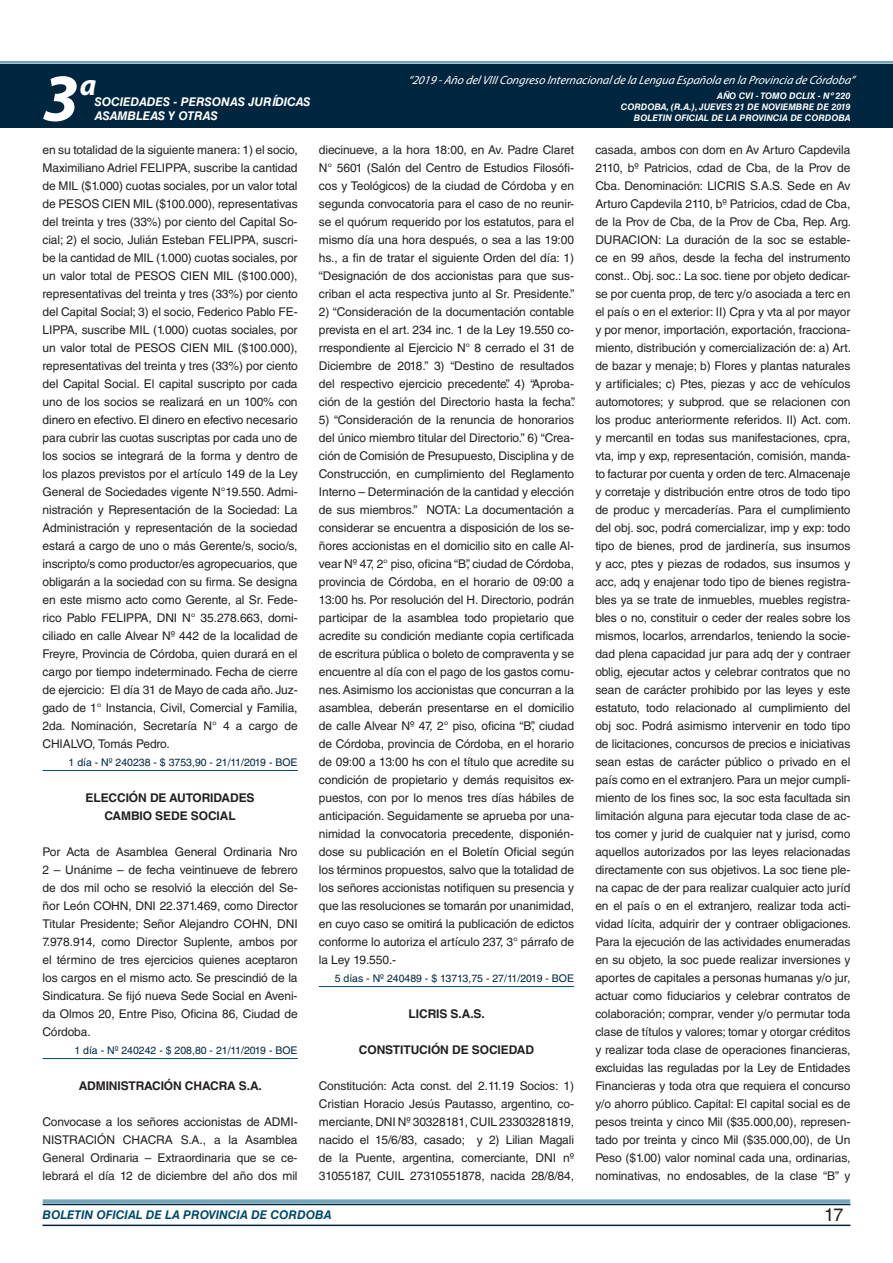
<style>
.page{position:relative;width:893px;height:1263px;background:#fff}
.page>*{position:absolute;margin:0;border:0;box-sizing:border-box;transform-origin:0 0}
.t1{font:italic 700 67.5px "Myriad Pro";color:#fff}
.t2{font:italic 700 30px "Myriad Pro";color:#fff}
.t3{font:18px "Helvetica LT Std";color:#231f20}
.t4{font:12px/18px "Helvetica LT Std";letter-spacing:-.01em;color:#231f20;text-align:justify}
.t5{font:700 12px/18px "Helvetica LT Std";letter-spacing:-.01em;color:#231f20;text-align:center}
.t6{font:italic 12px "Myriad Pro";color:#fff}
.t7{font:italic 700 12px "Helvetica LT Std";color:#fff}
.t8{font:italic 700 12px "Helvetica LT Std";color:#004b6c}
.t9{font:10.5px "Helvetica LT Std";color:#00263f}
.t10{font:italic 700 9px/10.8px "Helvetica LT Std";color:#fff;text-align:right}
</style>
<div class="page">
<div style="left:0;top:61px;width:893px;height:6px;background:#fff;opacity:.75"></div>
<div style="left:0;top:64px;width:893px;height:64px;background:#00263f"></div>
<hr style="left:43px;top:1224px;width:807px;height:2px;background:#00263f">
<div style="left:42px;top:1198px;width:809px;height:8px;background:#fff;opacity:.75"></div>
<hr style="left:43px;top:770px;width:255px;height:1px;background:#004b6c">
<hr style="left:43px;top:1058px;width:255px;height:1px;background:#004b6c">
<hr style="left:319px;top:986px;width:255px;height:1px;background:#004b6c">
<h2 class="t2" style="left:80px;top:66px;width:18px">a</h2>
<p class="t6" style="left:408px;top:72px;width:448px">“2019 -Año delVIIICongreso Internacionalde la Lengua Esp añola en la Provincia de Córdoba”</p>
<h1 class="t1" style="left:43px;top:54px;width:38px">3</h1>
<p class="t10" style="left:621px;top:91px;width:231px">AÑO CVI - TOMO DCLIX - Nº 220<br>CORDOBA, (R.A.), JUEVES 21 DE NOVIEMBRE DE 2019<br>BOLETIN OFICIAL DE LA PROVINCIA DE CORDOBA</p>
<p class="t7" style="left:95px;top:94px;width:217px">SOCIEDADES - PERSONAS JURÍDICAS</p>
<p class="t7" style="left:95px;top:109px;width:125px">ASAMBLEAS Y OTRAS</p>
<p class="t4" style="left:43px;top:141px;width:257px">en su totalidad de la siguiente manera: 1) el socio, Maximiliano Adriel FELIPPA, suscribe la cantidad de MIL ($1.000) cuotas sociales, por un valor total de PESOS CIEN MIL ($100.000), representativas del treinta y tres (33%) por ciento del Capital So&shy;cial; 2) el socio, Julián Esteban FELIPPA, suscri&shy;be la cantidad de MIL (1.000) cuotas sociales, por un valor total de PESOS CIEN MIL ($100.000), representativas del treinta y tres (33%) por ciento del Capital Social; 3) el socio, Federico Pablo FE-LIPPA, suscribe MIL (1.000) cuotas sociales, por un valor total de PESOS CIEN MIL ($100.000), representativas del treinta y tres (33%) por ciento del Capital Social. El capital suscripto por cada uno de los socios se realizará en un 100% con dinero en efectivo. El dinero en efectivo necesario para cubrir las cuotas suscriptas por cada uno de los socios se integrará de la forma y dentro de los plazos previstos por el artículo 149 de la Ley General de Sociedades vigente N°19.550. Admi&shy;nistración y Representación de la Sociedad: La Administración y representación de la sociedad estará a cargo de uno o más Gerente/s, socio/s, inscripto/s como productor/es agropecuarios, que obligarán a la sociedad con su firma. Se designa en este mismo acto como Gerente, al Sr. Fede&shy;rico Pablo FELIPPA, DNI N° 35.278.663, domi&shy;ciliado en calle Alvear Nº 442 de la localidad de Freyre, Provincia de Córdoba, quien durará en el cargo por tiempo indeterminado. Fecha de cierre de ejercicio: El día 31 de Mayo de cada año. Juz&shy;gado de 1° Instancia, Civil, Comercial y Familia, 2da. Nominación, Secretaría N° 4 a cargo de CHIALVO, Tomás Pedro.</p>
<p class="t9" style="left:69px;top:756px;width:231px">1 día - Nº 240238 - $ 3753,90 - 21/11/2019 - BOE</p>
<p class="t5" style="left:86px;top:788px;width:170px">ELECCIÓN DE AUTORIDADES<br>CAMBIO SEDE SOCIAL</p>
<p class="t4" style="left:43px;top:843px;width:257px">Por Acta de Asamblea General Ordinaria Nro 2 – Unánime – de fecha veintinueve de febrero de dos mil ocho se resolvió la elección del Se&shy;ñor León COHN, DNI 22.371.469, como Director Titular Presidente; Señor Alejandro COHN, DNI 7.978.914, como Director Suplente, ambos por el término de tres ejercicios quienes aceptaron los cargos en el mismo acto. Se prescindió de la Sindicatura. Se fijó nueva Sede Social en Aveni&shy;da Olmos 20, Entre Piso, Oficina 86, Ciudad de Córdoba.</p>
<p class="t9" style="left:74px;top:1044px;width:225px">1 día - Nº 240242 - $ 208,80 - 21/11/2019 - BOE</p>
<p class="t5" style="left:79px;top:1076px;width:66px">ADMINISTRACIÓN</p>
<p class="t5" style="left:185px;top:1076px;width:10px">CHACRA</p>
<p class="t5" style="left:239px;top:1076px;width:25px">S.A.</p>
<p class="t4" style="left:43px;top:1113px;width:257px">Convocase a los señores accionistas de ADMI-NISTRACIÓN CHACRA S.A., a la Asamblea General Ordinaria – Extraordinaria que se ce&shy;lebrará el día 12 de diciembre del año dos mil</p>
<p class="t4" style="left:319px;top:141px;width:257px">diecinueve, a la hora 18:00, en Av. Padre Claret N° 5601 (Salón del Centro de Estudios Filosófi&shy;cos y Teológicos) de la ciudad de Córdoba y en segunda convocatoria para el caso de no reunir&shy;se el quórum requerido por los estatutos, para el mismo día una hora después, o sea a las 19:00 hs., a fin de tratar el siguiente Orden del día: 1) “Designación de dos accionistas para que sus&shy;criban el acta respectiva junto al Sr. Presidente.”</p>
<p class="t4" style="left:319px;top:303px;width:258px">2) “Consideración de la documentación contable prevista en el art. 234 inc. 1 de la Ley 19.550 co&shy;rrespondiente al Ejercicio N° 8 cerrado el 31 de Diciembre de 2018.” 3) “Destino de resultados del respectivo ejercicio precedente”. 4) “Aproba&shy;ción de la gestión del Directorio hasta la fecha”.</p>
<p class="t4" style="left:319px;top:411px;width:257px">5) “Consideración de la renuncia de honorarios del único miembro titular del Directorio.” 6) “Crea&shy;ción de Comisión de Presupuesto, Disciplina y de Construcción, en cumplimiento del Reglamento Interno – Determinación de la cantidad y elección de sus miembros.” NOTA: La documentación a considerar se encuentra a disposición de los se&shy;ñores accionistas en el domicilio sito en calle Al&shy;vear Nº 47, 2° piso, oficina “B”, ciudad de Córdoba, provincia de Córdoba, en el horario de 09:00 a 13:00 hs. Por resolución del H. Directorio, podrán participar de la asamblea todo propietario que acredite su condición mediante copia certificada de escritura pública o boleto de compraventa y se encuentre al día con el pago de los gastos comu&shy;nes. Asimismo los accionistas que concurran a la asamblea, deberán presentarse en el domicilio de calle Alvear Nº 47, 2° piso, oficina “B”, ciudad de Córdoba, provincia de Córdoba, en el horario de 09:00 a 13:00 hs con el título que acredite su condición de propietario y demás requisitos ex&shy;puestos, con por lo menos tres días hábiles de anticipación. Seguidamente se aprueba por una&shy;nimidad la convocatoria precedente, disponién&shy;dose su publicación en el Boletín Oficial según los términos propuestos, salvo que la totalidad de los señores accionistas notifiquen su presencia y que las resoluciones se tomarán por unanimidad, en cuyo caso se omitirá la publicación de edictos conforme lo autoriza el artículo 237, 3° párrafo de la Ley 19.550.-</p>
<p class="t9" style="left:335px;top:972px;width:241px">5 días - Nº 240489 - $ 13713,75 - 27/11/2019 - BOE</p>
<p class="t5" style="left:409px;top:1004px;width:7px">LICRI</p>
<p class="t5" style="left:439px;top:1004px;width:47px">S S.A.S.</p>
<p class="t5" style="left:359px;top:1040px;width:10px">CON</p>
<p class="t5" style="left:385px;top:1040px;width:43px">STITUCIÓN</p>
<p class="t5" style="left:452px;top:1040px;width:37px">DE SOCIEDAD</p>
<p class="t4" style="left:319px;top:1077px;width:257px">Constitución: Acta const. del 2.11.19 Socios: 1)<br>Cristian Horacio Jesús Pautasso, argentino, co&shy;merciante, DNI Nº 30328181, CUIL 23303281819, nacido el 15/6/83, casado; y 2) Lilian Magali de la Puente, argentina, comerciante, DNI nº 31055187, CUIL 27310551878, nacida 28/8/84,</p>
<p class="t4" style="left:595px;top:141px;width:257px">casada, ambos con dom en Av Arturo Capdevila 2110, bº Patricios, cdad de Cba, de la Prov de Cba. Denominación: LICRIS S.A.S. Sede en Av Arturo Capdevila 2110, bº Patricios, cdad de Cba, de la Prov de Cba, de la Prov de Cba, Rep. Arg.<br>DURACION: La duración de la soc se estable&shy;ce en 99 años, desde la fecha del instrumento const.. Obj. soc.: La soc. tiene por objeto dedicar&shy;se por cuenta prop, de terc y/o asociada a terc en el país o en el exterior: II) Cpra y vta al por mayor y por menor, importación, exportación, fracciona&shy;miento, distribución y comercialización de: a) Art. de bazar y menaje; b) Flores y plantas naturales y artificiales; c) Ptes, piezas y acc de vehículos automotores; y subprod. que se relacionen con los produc anteriormente referidos. II) Act. com. y mercantil en todas sus manifestaciones, cpra, vta, imp y exp, representación, comisión, manda&shy;to facturar por cuenta y orden de terc. Almacenaje y corretaje y distribución entre otros de todo tipo de produc y mercaderías. Para el cumplimiento del obj. soc, podrá comercializar, imp y exp: todo tipo de bienes, prod de jardinería, sus insumos y acc, ptes y piezas de rodados, sus insumos y acc, adq y enajenar todo tipo de bienes registra&shy;bles ya se trate de inmuebles, muebles registra&shy;bles o no, constituir o ceder der reales sobre los mismos, locarlos, arrendarlos, teniendo la socie&shy;dad plena capacidad jur para adq der y contraer oblig, ejecutar actos y celebrar contratos que no sean de carácter prohibido por las leyes y este estatuto, todo relacionado al cumplimiento del obj soc. Podrá asimismo intervenir en todo tipo de licitaciones, concursos de precios e iniciativas sean estas de carácter público o privado en el país como en el extranjero. Para un mejor cumpli&shy;miento de los fines soc, la soc esta facultada sin limitación alguna para ejecutar toda clase de ac&shy;tos comer y jurid de cualquier nat y jurisd, como aquellos autorizados por las leyes relacionadas directamente con sus objetivos. La soc tiene ple&shy;na capac de der para realizar cualquier acto juríd en el país o en el extranjero, realizar toda acti&shy;vidad lícita, adquirir der y contraer obligaciones.<br>Para la ejecución de las actividades enumeradas en su objeto, la soc puede realizar inversiones y aportes de capitales a personas humanas y/o jur, actuar como fiduciarios y celebrar contratos de colaboración; comprar, vender y/o permutar toda clase de títulos y valores; tomar y otorgar créditos y realizar toda clase de operaciones financieras, excluidas las reguladas por la Ley de Entidades Financieras y toda otra que requiera el concurso y/o ahorro público. Capital: El capital social es de pesos treinta y cinco Mil ($35.000,00), represen&shy;tado por treinta y cinco Mil ($35.000,00), de Un Peso ($1.00) valor nominal cada una, ordinarias, nominativas, no endosables, de la clase “B” y</p>
<p class="t8" style="left:43px;top:1208px;width:290px">BOLETIN OFICIAL DE LA PROVINCIA DE CORDOBA</p>
<h3 class="t3" style="left:824px;top:1204px;width:21px">17</h3>
</div>
